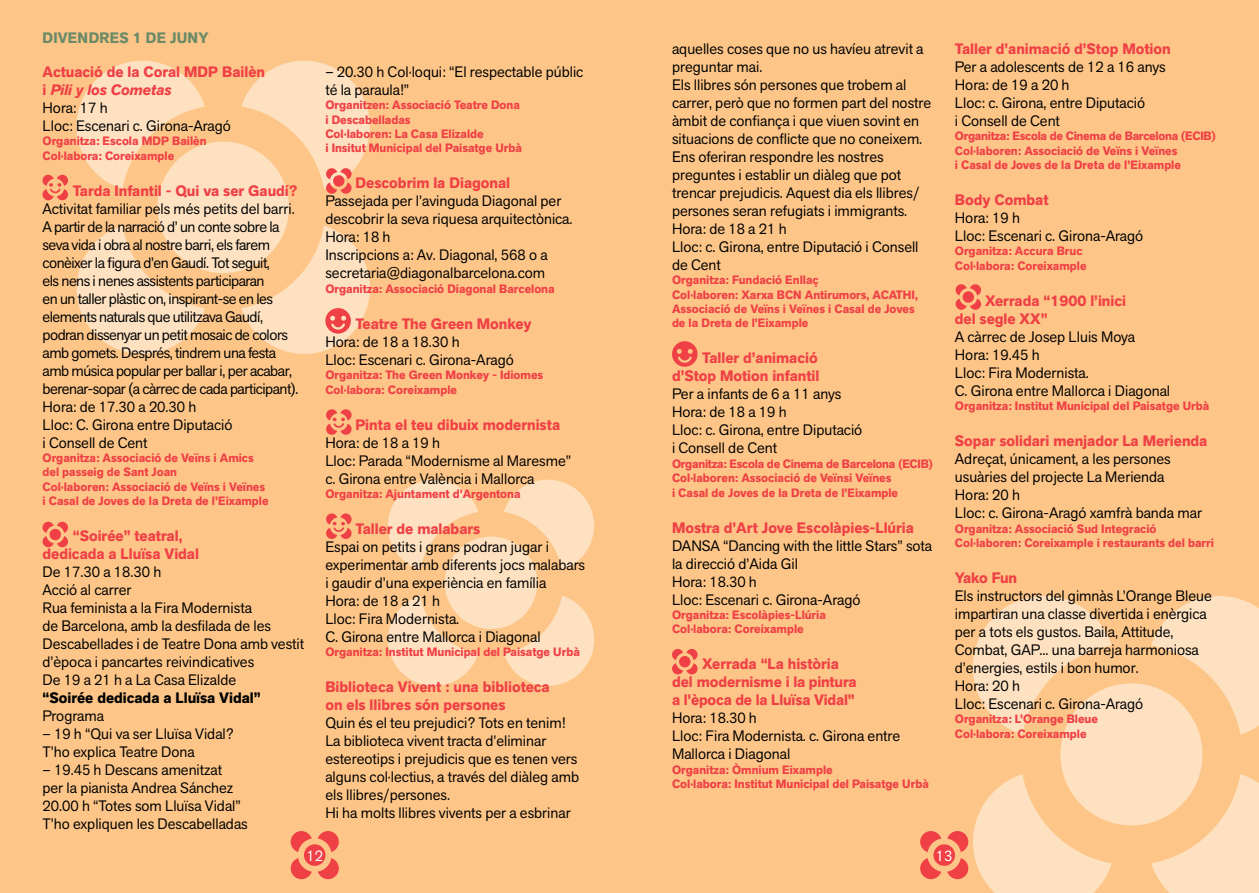
<style>
.page{position:relative;width:1259px;height:893px;background:#fdc688}
.page>*{position:absolute;margin:0;border:0;box-sizing:border-box;transform-origin:0 0}
.t1{font:15px/18px "Akzid Grtsk Next";color:#000}
.t2{font:15px/18px "Akzid Grtsk Next";letter-spacing:-.03em;color:#000}
.t3{font:700 15px/18px "Akzid Grtsk Next";color:#ef4046}
.t4{font:700 15px "Akzid Grtsk Next";color:#000}
.t5{font:700 15px "Akzid Grtsk Next";letter-spacing:.01em;color:#6b8a68}
.t6{font:15px "Akzid Grtsk Next";color:#fff}
.t7{font:700 12px/14.4px "Akzid Grtsk Next";color:#ef4046}
.s1{font-weight:700;color:#ef4046}
.s2{font-weight:700;font-style:italic;color:#ef4046}
</style>
<div class="page">
<div style="left:304px;top:844px;width:21px;height:22px;background:#ef4046;border-radius:50%"></div>
<svg style="left:291px;top:831px;width:21px;height:21px"></svg>
<svg style="left:291px;top:858px;width:21px;height:21px"></svg>
<svg style="left:318px;top:858px;width:21px;height:21px"></svg>
<svg style="left:318px;top:831px;width:21px;height:21px"></svg>
<div style="left:933px;top:844px;width:22px;height:22px;background:#ef4046;border-radius:50%"></div>
<svg style="left:920px;top:831px;width:21px;height:21px"></svg>
<svg style="left:920px;top:858px;width:21px;height:21px"></svg>
<div style="left:1060px;top:683px;width:142px;height:142px;background:#fde1c1;border-radius:50%"></div>
<svg style="left:973px;top:596px;width:138px;height:139px"></svg>
<svg style="left:947px;top:774px;width:164px;height:119px"></svg>
<svg style="left:1151px;top:774px;width:108px;height:119px"></svg>
<svg style="left:1151px;top:596px;width:108px;height:139px"></svg>
<div style="left:445px;top:537px;width:92px;height:92px;background:#fde1c1;border-radius:50%"></div>
<svg style="left:388px;top:480px;width:90px;height:90px"></svg>
<svg style="left:388px;top:596px;width:90px;height:90px"></svg>
<svg style="left:504px;top:596px;width:90px;height:90px"></svg>
<svg style="left:504px;top:480px;width:90px;height:90px"></svg>
<div style="left:157px;top:142px;width:132px;height:131px;background:#fde1c1;border-radius:50%"></div>
<svg style="left:77px;top:61px;width:128px;height:128px"></svg>
<svg style="left:77px;top:226px;width:128px;height:128px"></svg>
<svg style="left:43px;top:522px;width:25px;height:25px"></svg>
<svg style="left:241px;top:61px;width:129px;height:133px"></svg>
<svg style="left:672px;top:649px;width:25px;height:25px"></svg>
<svg style="left:955px;top:284px;width:26px;height:26px"></svg>
<svg style="left:43px;top:175px;width:25px;height:25px"></svg>
<svg style="left:326px;top:409px;width:25px;height:26px"></svg>
<svg style="left:326px;top:513px;width:25px;height:26px"></svg>
<svg style="left:241px;top:226px;width:129px;height:128px"></svg>
<svg style="left:672px;top:341px;width:25px;height:26px"></svg>
<p class="t5" style="left:43px;top:28px;width:139px">Divendres 1 de juny</p>
<p class="t1" style="left:43px;top:62px;width:224px"><span class="s1">Actuació de la Coral MDP Bailèn i</span> <span class="s2">Pili y los Cometas<br></span>Hora: 17 h<br>Lloc: Escenari c. Girona-Aragó</p>
<p class="t7" style="left:43px;top:134px;width:165px">Organitza: Escola MDP Bailèn<br>Col·labora: Coreixample</p>
<p class="t3" style="left:73px;top:181px;width:226px">Tarda Infantil - Qui va ser Gaudí?</p>
<p class="t2" style="left:43px;top:199px;width:258px">Activitat familiar pels més petits del barri.<br>A partir de la narració d’ un conte sobre la seva vida i obra al nostre barri, els farem conèixer la figura d’en Gaudí. Tot seguit,<br>els nens i nenes assistents participaran<br>en un taller plàstic on, inspirant-se en les elements naturals que utilitzava Gaudí, podran dissenyar un petit mosaic de colors amb gomets. Després, tindrem una festa amb música popular per ballar i, per acabar, berenar-sopar (a càrrec de cada participant).<br>Hora: de 17.30 a 20.30 h<br>Lloc: C. Girona entre Diputació<br>i Consell de Cent</p>
<p class="t7" style="left:43px;top:451px;width:227px">Organitza: Associació de Veïns i Amics del passeig de Sant Joan<br>Col·laboren: Associació de Veïns i Veïnes i Casal de Joves de la Dreta de l’Eixample</p>
<p class="t3" style="left:43px;top:527px;width:158px;text-indent:30px">“Soirée” teatral, dedicada a Lluïsa Vidal</p>
<p class="t1" style="left:43px;top:563px;width:263px">De 17.30 a 18.30 h<br>Acció al carrer<br>Rua feminista a la Fira Modernista<br>de Barcelona, amb la desfilada de les<br>Descabellades i de Teatre Dona amb vestit d’època i pancartes reivindicatives<br>De 19 a 21 h a La Casa Elizalde</p>
<p class="t4" style="left:43px;top:688px;width:220px">“Soirée dedicada a Lluïsa Vidal”</p>
<p class="t1" style="left:43px;top:707px;width:63px">Programa</p>
<p class="t1" style="left:43px;top:725px;width:193px">– 19 h “Qui va ser Lluïsa Vidal?<br>T’ho explica Teatre Dona</p>
<p class="t1" style="left:43px;top:761px;width:207px">– 19.45 h Descans amenitzat<br>per la pianista Andrea Sánchez<br>20.00 h “Totes som Lluïsa Vidal”<br>T’ho expliquen les Descabelladas</p>
<p class="t1" style="left:325px;top:62px;width:259px">– 20.30 h Col·loqui: “El respectable públic té la paraula!”</p>
<p class="t7" style="left:325px;top:98px;width:198px">Organitzen: Associació Teatre Dona i Descabelladas<br>Col·laboren: La Casa Elizalde<br>i Insitut Municipal del Paisatge Urbà</p>
<p class="t3" style="left:356px;top:174px;width:156px">Descobrim la Diagonal</p>
<p class="t1" style="left:325px;top:192px;width:249px">Passejada per l’avinguda Diagonal per descobrir la seva riquesa arquitectònica.<br>Hora: 18 h<br>Inscripcions a: Av. Diagonal, 568 o a secretaria@diagonalbarcelona.com</p>
<p class="t7" style="left:325px;top:281px;width:231px">Organitza: Associació Diagonal Barcelona</p>
<p class="t3" style="left:356px;top:315px;width:177px">Teatre The Green Monkey</p>
<p class="t1" style="left:325px;top:332px;width:190px">Hora: de 18 a 18.30 h<br>Lloc: Escenari c. Girona-Aragó</p>
<p class="t7" style="left:325px;top:368px;width:219px">Organitza: The Green Monkey - Idiomes<br>Col·labora: Coreixample</p>
<p class="t3" style="left:356px;top:415px;width:206px">Pinta el teu dibuix modernista</p>
<p class="t1" style="left:325px;top:433px;width:247px">Hora: de 18 a 19 h<br>Lloc: Parada “Modernisme al Maresme” c. Girona entre València i Mallorca</p>
<p class="t7" style="left:325px;top:487px;width:197px">Organitza: Ajuntament d’Argentona</p>
<p class="t3" style="left:356px;top:520px;width:126px">Taller de malabars</p>
<p class="t1" style="left:325px;top:538px;width:261px">Espai on petits i grans podran jugar i experimentar amb diferents jocs malabars i gaudir d’una experiència en família<br>Hora: de 18 a 21 h<br>Lloc: Fira Modernista.<br>C. Girona entre Mallorca i Diagonal</p>
<p class="t7" style="left:325px;top:645px;width:256px">Organitza: Institut Municipal del Paisatge Urbà</p>
<p class="t3" style="left:325px;top:678px;width:226px">Biblioteca Vivent : una biblioteca on els llibres són persones</p>
<p class="t1" style="left:325px;top:714px;width:255px">Quin és el teu prejudici? Tots en tenim!<br>La biblioteca vivent tracta d’eliminar estereotips i prejudicis que es tenen vers alguns col·lectius, a través del diàleg amb els llibres/persones.<br>Hi ha molts llibres vivents per a esbrinar</p>
<p class="t1" style="left:672px;top:39px;width:261px">aquelles coses que no us havíeu atrevit a preguntar mai.<br>Els llibres són persones que trobem al carrer, però que no formen part del nostre àmbit de confiança i que viuen sovint en situacions de conflicte que no coneixem.<br>Ens oferiran respondre les nostres preguntes i establir un diàleg que pot trencar prejudicis. Aquest dia els llibres/ persones seran refugiats i immigrants.<br>Hora: de 18 a 21 h<br>Lloc: c. Girona, entre Diputació i Consell de Cent</p>
<p class="t7" style="left:672px;top:273px;width:247px">Organitza: Fundació Enllaç<br>Col·laboren: Xarxa BCN Antirumors, ACATHI , Associació de Veïns i Veïnes i Casal de Joves de la Dreta de l’Eixample</p>
<p class="t3" style="left:672px;top:349px;width:149px;text-align:right">Taller d’animació d’Stop Motion infantil</p>
<p class="t1" style="left:672px;top:385px;width:192px">Per a infants de 6 a 11 anys<br>Hora: de 18 a 19 h<br>Lloc: c. Girona, entre Diputació i Consell de Cent</p>
<p class="t7" style="left:672px;top:457px;width:263px">Organitza: Escola de Cinema de Barcelona (ECIB)<br>Col·laboren: Associació de Veïnsi Veïnes<br>i Casal de Joves de la Dreta de l’Eixample</p>
<p class="t3" style="left:672px;top:519px;width:243px">Mostra d’Art Jove Escolàpies-Llúria</p>
<p class="t1" style="left:672px;top:536px;width:262px">DANSA “Dancing with the little Stars” sota la direcció d’Aida Gil<br>Hora: 18.30 h<br>Lloc: Escenari c. Girona-Aragó</p>
<p class="t7" style="left:672px;top:608px;width:155px">Organitza: Escolàpies-Llúria<br>Col·labora: Coreixample</p>
<p class="t3" style="left:672px;top:655px;width:186px;text-indent:30px">Xerrada “La història del modernisme i la pintura a l’època de la Lluïsa Vidal”</p>
<p class="t1" style="left:672px;top:709px;width:230px">Hora: 18.30 h<br>Lloc: Fira Modernista. c. Girona entre<br>Mallorca i Diagonal</p>
<p class="t7" style="left:672px;top:763px;width:258px">Organitza: Òmnium Eixample<br>Col·labora: Institut Municipal del Paisatge Urbà</p>
<p class="t3" style="left:955px;top:40px;width:217px">Taller d’animació d’Stop Motion</p>
<p class="t1" style="left:955px;top:57px;width:212px">Per a adolescents de 12 a 16 anys<br>Hora: de 19 a 20 h<br>Lloc: c. Girona, entre Diputació<br>i Consell de Cent</p>
<p class="t7" style="left:955px;top:129px;width:263px">Organitza: Escola de Cinema de Barcelona (ECIB)<br>Col·laboren: Associació de Veïns i Veïnes<br>i Casal de Joves de la Dreta de l’Eixample</p>
<p class="t3" style="left:955px;top:191px;width:95px">Body Combat</p>
<p class="t1" style="left:955px;top:209px;width:190px">Hora: 19 h<br>Lloc: Escenari c. Girona-Aragó</p>
<p class="t7" style="left:955px;top:244px;width:133px">Organitza: Accura Bruc<br>Col·labora: Coreixample</p>
<p class="t3" style="left:955px;top:292px;width:173px;text-indent:30px">Xerrada “1900 l’inici del segle XX”</p>
<p class="t1" style="left:955px;top:327px;width:217px">A càrrec de Josep Lluis Moya<br>Hora: 19.45 h<br>Lloc: Fira Modernista.<br>C. Girona entre Mallorca i Diagonal</p>
<p class="t7" style="left:955px;top:399px;width:256px">Organitza: Institut Municipal del Paisatge Urbà</p>
<p class="t3" style="left:955px;top:432px;width:254px">Sopar solidari menjador La Merienda</p>
<p class="t1" style="left:955px;top:450px;width:249px">Adreçat, únicament, a les persones usuàries del projecte La Merienda<br>Hora: 20 h<br>Lloc: c. Girona-Aragó xamfrà banda mar</p>
<p class="t7" style="left:955px;top:521px;width:260px">Organitza: Associació Sud Integració<br>Col·laboren: Coreixample i restaurants del barri</p>
<p class="t3" style="left:955px;top:569px;width:64px">Yako Fun</p>
<p class="t1" style="left:955px;top:587px;width:258px">Els instructors del gimnàs L’Orange Bleue impartiran una classe divertida i enèrgica per a tots els gustos. Baila, Attitude, Combat, GAP... una barreja harmoniosa d’energies, estils i bon humor.<br>Hora: 20 h<br>Lloc: Escenari c. Girona-Aragó</p>
<p class="t7" style="left:955px;top:712px;width:145px">Organitza: L’Orange Bleue<br>Col·labora: Coreixample</p>
<p class="t6" style="left:306px;top:846px;width:18px">12</p>
<p class="t6" style="left:936px;top:846px;width:18px">13</p>
</div>
